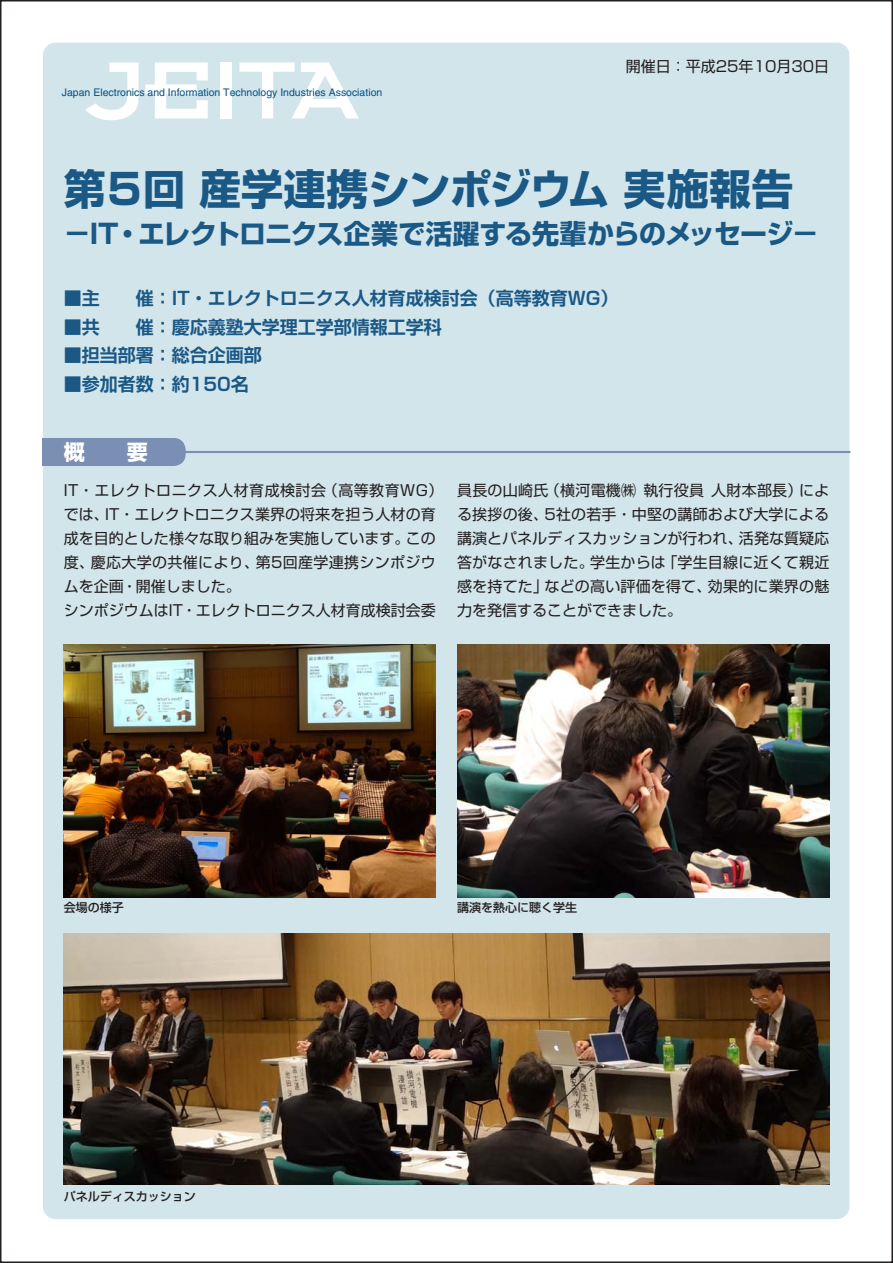
<style>
.page{position:relative;width:893px;height:1263px;background:#fff}
.page>*{position:absolute;margin:0;border:0;box-sizing:border-box;transform-origin:0 0}
.t1{font:700 42px "Shin Go Pro";color:#1a5885}
.t2{font:700 27px "Shin Go Pro";letter-spacing:-.02em;color:#1a5885}
.t3{font:700 21px "Shin Go Pro";color:#fff}
.t4{font:700 18px "Shin Go Pro De";color:#1a5885}
.t5{font:15px/24px "Shin Go Pro";letter-spacing:.005em;color:#231f20}
.t6{font:15px "Shin Go Pro";letter-spacing:.025em;color:#231f20}
.t7{font:500 12px "Shin Go Pro";color:#231f20}
.t8{font:10.5px "Helvetica";color:#005186}
</style>
<div class="page">
<div style="left:43px;top:43px;width:806px;height:1176px;background:#d2e5eb;border-radius:13px"></div>
<svg style="left:85px;top:62px;width:54px;height:59px"></svg>
<div style="left:220px;top:62px;width:12px;height:56px;background:#fff"></div>
<svg style="left:145px;top:62px;width:63px;height:56px"></svg>
<svg style="left:239px;top:62px;width:120px;height:56px"></svg>
<hr style="left:128px;top:451px;width:722px;height:2px;background:#7a8fb3">
<div style="left:130px;top:438px;width:56px;height:28px;background:#7a8fb3;border-radius:12px"></div>
<div style="left:43px;top:438px;width:126px;height:28px;background:#7a8fb3"></div>
<img style="left:64px;top:644px;width:372px;height:253px">
<img style="left:457px;top:644px;width:372px;height:253px">
<img style="left:64px;top:933px;width:765px;height:251px">
<p class="t8" style="left:62px;top:86px;width:322px">Japan Electronics and Information Technology Industries Association</p>
<p class="t5" style="left:626px;top:53px;width:205px">開催日：平成25年10月30日</p>
<p class="t1" style="left:64px;top:156px;width:731px">第５回産学連携シンポジウム実施報告</p>
<p class="t2" style="left:114px;top:213px;width:706px">・エレクトロニクス企業で活躍する先輩からのメッセージ－</p>
<p class="t2" style="left:64px;top:213px;width:56px">－IT</p>
<p class="t4" style="left:64px;top:283px;width:556px">■主　　催：IT・エレクトロニクス人材育成検討会（高等教育WG(</p>
<p class="t4" style="left:64px;top:312px;width:380px">■共　　催：慶応義塾大学理工学部情報工学科</p>
<p class="t4" style="left:64px;top:340px;width:199px">■担当部署：総合企画部</p>
<p class="t4" style="left:64px;top:369px;width:186px">■参加者数：約150名</p>
<p class="t3" style="left:64px;top:436px;width:85px">概　　要</p>
<p class="t5" style="left:105px;top:477px;width:332px;text-indent:-41px">IT・エレクトロニクス人材育成検討会<br>IT・エレクトロニクス業界の将来を担う人材の育</p>
<p class="t5" style="left:323px;top:477px;width:122px">（高等教育WG(</p>
<p class="t5" style="left:64px;top:501px;width:47px">では、</p>
<p class="t5" style="left:545px;top:477px;width:93px">（横河電機㈱</p>
<p class="t5" style="left:643px;top:477px;width:62px">執行役員</p>
<p class="t5" style="left:711px;top:477px;width:93px">人財本部長）</p>
<p class="t5" style="left:544px;top:477px;width:286px;text-indent:-87px">員長の山崎氏<br>5社の若手・中堅の講師および大学による</p>
<p class="t5" style="left:799px;top:477px;width:32px">によ</p>
<p class="t5" style="left:457px;top:501px;width:92px">る挨拶の後、</p>
<p class="t5" style="left:256px;top:525px;width:182px;text-indent:-192px">成を目的とした様々な取り組みを実施しています。第5回産学連携シンポジウ</p>
<p class="t5" style="left:406px;top:525px;width:32px">この</p>
<p class="t6" style="left:91px;top:550px;width:170px">慶応大学の共催により、</p>
<p class="t5" style="left:64px;top:549px;width:178px">度、<br>ムを企画・開催しました。</p>
<p class="t5" style="left:64px;top:597px;width:374px">シンポジウムはIT・エレクトロニクス人材育成検討会委</p>
<p class="t5" style="left:662px;top:525px;width:168px;text-indent:-205px">講演とパネルディスカッションが行われ、<br>「学生目線に近くて親近</p>
<p class="t5" style="left:739px;top:525px;width:92px">活発な質疑応</p>
<p class="t5" style="left:590px;top:549px;width:77px">学生からは</p>
<p class="t5" style="left:457px;top:549px;width:138px">答がなされました。</p>
<p class="t5" style="left:545px;top:573px;width:168px">などの高い評価を得て、</p>
<p class="t5" style="left:457px;top:573px;width:226px">感を持てた」<br>力を発信することができました。</p>
<p class="t5" style="left:708px;top:573px;width:123px">効果的に業界の魅</p>
<p class="t7" style="left:64px;top:898px;width:61px">会場の様子</p>
<p class="t7" style="left:64px;top:1187px;width:133px">パネルディスカッション</p>
<p class="t7" style="left:457px;top:898px;width:121px">講演を熱心に聴く学生</p>
</div>
